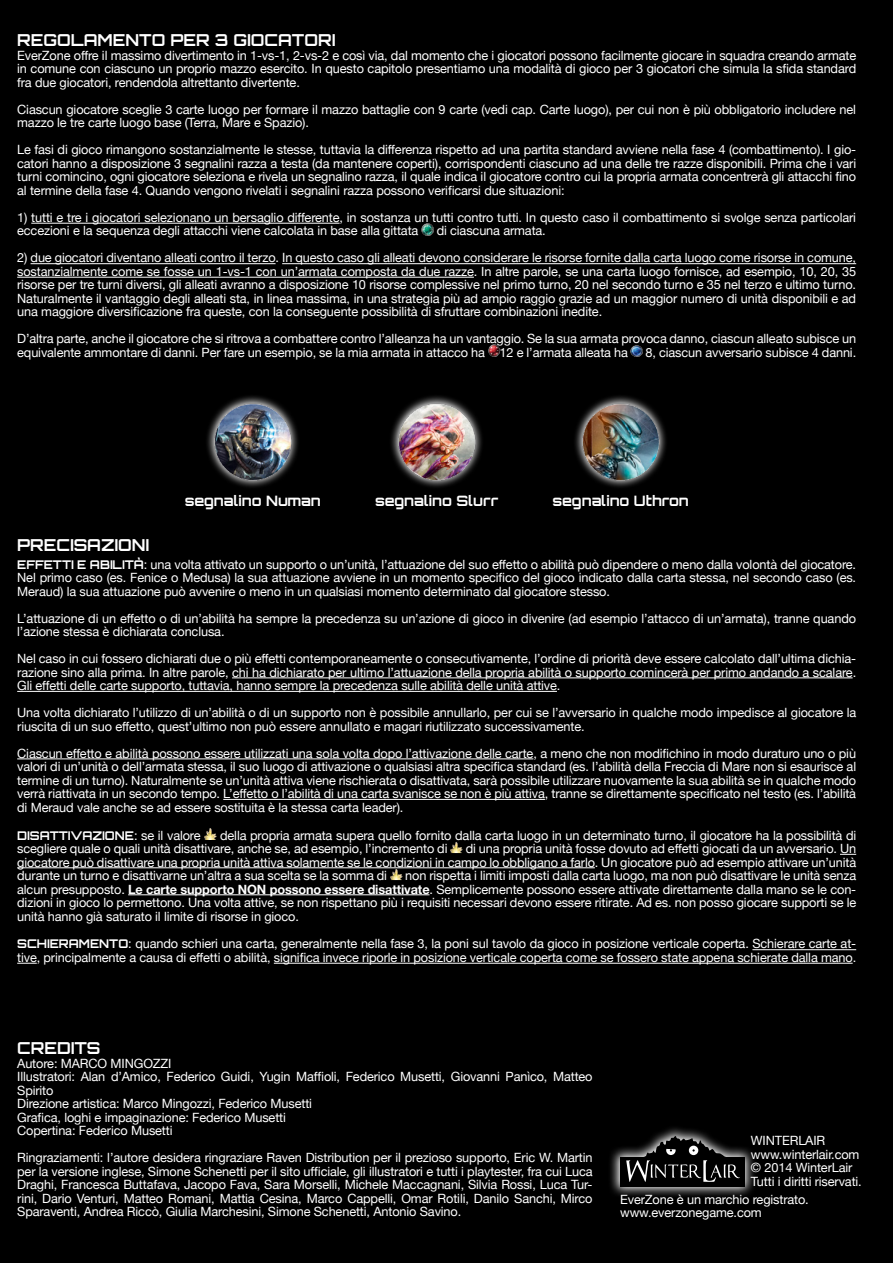
<style>
.page{position:relative;width:893px;height:1263px;background:#000}
.page>*{position:absolute;margin:0;border:0;box-sizing:border-box;transform-origin:0 0}
.t1{font:700 16.5px "Orbitron";color:#fff}
.t2{font:700 14.4px "Orbitron";color:#fff}
.t3{font:12.75px/13.5px "Helvetica Neue";letter-spacing:-.01em;color:#fff}
.t4{font:700 12px "Orbitron";color:#fff}
.s1{font-family:"Orbitron";font-weight:700;font-size:12px}
.s2{font-family:"Helvetica Neue";font-weight:400;font-size:12.75px}
.s3{font-weight:700}
</style>
<div class="page">
<hr style="left:31px;top:223px;width:309px;height:1px;background:#fff">
<hr style="left:31px;top:263px;width:245px;height:1px;background:#fff">
<hr style="left:282px;top:263px;width:574px;height:1px;background:#fff">
<hr style="left:17px;top:277px;width:457px;height:1px;background:#fff">
<svg style="left:422px;top:224px;width:11px;height:11px"></svg>
<svg style="left:488px;top:345px;width:12px;height:11px"></svg>
<svg style="left:631px;top:345px;width:12px;height:12px"></svg>
<hr style="left:232px;top:677px;width:621px;height:1px;background:#fff">
<hr style="left:17px;top:691px;width:540px;height:1px;background:#fff">
<hr style="left:17px;top:758px;width:516px;height:1px;background:#fff">
<hr style="left:223px;top:799px;width:322px;height:1px;background:#fff">
<svg style="left:840px;top:854px;width:16px;height:1px"></svg>
<hr style="left:17px;top:867px;width:578px;height:1px;background:#fff">
<hr style="left:128px;top:894px;width:301px;height:1px;background:#fff">
<hr style="left:752px;top:949px;width:104px;height:1px;background:#fff">
<svg style="left:17px;top:963px;width:20px;height:1px"></svg>
<hr style="left:274px;top:963px;width:579px;height:1px;background:#fff">
<svg style="left:204px;top:828px;width:13px;height:11px"></svg>
<svg style="left:450px;top:842px;width:13px;height:11px"></svg>
<svg style="left:390px;top:868px;width:12px;height:12px"></svg>
<svg style="left:575px;top:396px;width:91px;height:91px"></svg>
<img style="left:577px;top:399px;width:87px;height:86px">
<svg style="left:391px;top:396px;width:91px;height:91px"></svg>
<img style="left:393px;top:399px;width:87px;height:86px">
<svg style="left:207px;top:396px;width:91px;height:91px"></svg>
<img style="left:209px;top:399px;width:87px;height:86px">
<svg style="left:610px;top:1128px;width:144px;height:68px"></svg>
<div style="left:620px;top:1157px;width:124px;height:29px;background:#000"></div>
<svg style="left:626px;top:1136px;width:114px;height:46px"></svg>
<p class="t1" style="left:17px;top:30px;width:320px">REGOLAMENTO PER 3 GIOCATORI</p>
<p class="t3" style="left:17px;top:48px;width:840px;text-align:justify">EverZone offre il massimo divertimento in 1-vs-1, 2-vs-2 e così via, dal momento che i giocatori possono facilmente giocare in squadra creando armate in comune con ciascuno un proprio mazzo esercito. In questo capitolo presentiamo una modalità di gioco per 3 giocatori che simula la sfida standard fra due giocatori, rendendola altrettanto divertente.</p>
<p class="t3" style="left:17px;top:102px;width:840px">Ciascun giocatore sceglie 3 carte luogo per formare il mazzo battaglie con 9 carte (vedi cap. Carte luogo), per cui non è più obbligatorio includere nel mazzo le tre carte luogo base (Terra, Mare e Spazio).</p>
<p class="t3" style="left:17px;top:143px;width:840px;text-align:justify">Le fasi di gioco rimangono sostanzialmente le stesse, tuttavia la differenza rispetto ad una partita standard avviene nella fase 4 (combattimento). I gio&shy;catori hanno a disposizione 3 segnalini razza a testa (da mantenere coperti), corrispondenti ciascuno ad una delle tre razze disponibili. Prima che i vari turni comincino, ogni giocatore seleziona e rivela un segnalino razza, il quale indica il giocatore contro cui la propria armata concentrerà gli attacchi fino al termine della fase 4. Quando vengono rivelati i segnalini razza possono verificarsi due situazioni:</p>
<p class="t3" style="left:17px;top:210px;width:840px">1) tutti e tre i giocatori selezionano un bersaglio differente, in sostanza un tutti contro tutti. In questo caso il combattimento si svolge senza particolari eccezioni e la sequenza degli attacchi viene calcolata in base alla gittata</p>
<p class="t3" style="left:437px;top:224px;width:111px">di ciascuna armata.</p>
<p class="t3" style="left:17px;top:251px;width:840px;text-align:justify">2) due giocatori diventano alleati contro il terzo. In questo caso gli alleati devono considerare le risorse fornite dalla carta luogo come risorse in comune, sostanzialmente come se fosse un 1-vs-1 con un’armata composta da due razze. In altre parole, se una carta luogo fornisce, ad esempio, 10, 20, 35 risorse per tre turni diversi, gli alleati avranno a disposizione 10 risorse complessive nel primo turno, 20 nel secondo turno e 35 nel terzo e ultimo turno.<br>Naturalmente il vantaggio degli alleati sta, in linea massima, in una strategia più ad ampio raggio grazie ad un maggior numero di unità disponibili e ad una maggiore diversificazione fra queste, con la conseguente possibilità di sfruttare combinazioni inedite.</p>
<p class="t3" style="left:17px;top:332px;width:840px">D’altra parte, anche il giocatore che si ritrova a combattere contro l’alleanza ha un vantaggio. Se la sua armata provoca danno, ciascun alleato subisce un equivalente ammontare di danni. Per fare un esempio, se la mia armata in attacco ha 12 e l’armata alleata ha</p>
<p class="t3" style="left:646px;top:345px;width:212px">8, ciascun avversario subisce 4 danni.</p>
<p class="t2" style="left:185px;top:492px;width:138px">segnalino Numan</p>
<p class="t2" style="left:375px;top:492px;width:125px">segnalino Slurr</p>
<p class="t2" style="left:552px;top:492px;width:138px">segnalino Uthron</p>
<p class="t1" style="left:17px;top:535px;width:134px">PRECISAZIONI</p>
<p class="t3" style="left:17px;top:557px;width:840px;text-align:justify"><span class="s1">EFFETTI E ABILITÀ</span>: una volta attivato un supporto o un’unità, l’attuazione del suo effetto o abilità può dipendere o meno dalla volontà del giocatore.<br>Nel primo caso (es. Fenice o Medusa) la sua attuazione avviene in un momento specifico del gioco indicato dalla carta stessa, nel secondo caso (es.<br>Meraud) la sua attuazione può avvenire o meno in un qualsiasi momento determinato dal giocatore stesso.</p>
<p class="t3" style="left:17px;top:611px;width:840px">L’attuazione di un effetto o di un’abilità ha sempre la precedenza su un’azione di gioco in divenire (ad esempio l’attacco di un’armata), tranne quando l’azione stessa è dichiarata conclusa.</p>
<p class="t3" style="left:17px;top:652px;width:840px;text-align:justify">Nel caso in cui fossero dichiarati due o più effetti contemporaneamente o consecutivamente, l’ordine di priorità deve essere calcolato dall’ultima dichia&shy;razione sino alla prima. In altre parole, chi ha dichiarato per ultimo l’attuazione della propria abilità o supporto comincerà per primo andando a scalare.<br>Gli effetti delle carte supporto, tuttavia, hanno sempre la precedenza sulle abilità delle unità attive.</p>
<p class="t3" style="left:17px;top:706px;width:841px">Una volta dichiarato l’utilizzo di un’abilità o di un supporto non è possibile annullarlo, per cui se l’avversario in qualche modo impedisce al giocatore la riuscita di un suo effetto, quest’ultimo non può essere annullato e magari riutilizzato successivamente.</p>
<p class="t3" style="left:17px;top:746px;width:840px;text-align:justify">Ciascun effetto e abilità possono essere utilizzati una sola volta dopo l’attivazione delle carte, a meno che non modifichino in modo duraturo uno o più valori di un’unità o dell’armata stessa, il suo luogo di attivazione o qualsiasi altra specifica standard (es. l’abilità della Freccia di Mare non si esaurisce al termine di un turno). Naturalmente se un’unità attiva viene rischierata o disattivata, sarà possibile utilizzare nuovamente la sua abilità se in qualche modo verrà riattivata in un secondo tempo. L’effetto o l’abilità di una carta svanisce se non è più attiva, tranne se direttamente specificato nel testo (es. l’abilità di Meraud vale anche se ad essere sostituita è la stessa carta leader).</p>
<p class="t4" style="left:17px;top:828px;width:185px">DISATTIVAZIONE<span class="s2">: se il valore</span></p>
<p class="t3" style="left:17px;top:828px;width:840px;text-indent:203px">della propria armata supera quello fornito dalla carta luogo in un determinato turno, il giocatore ha la possibilità di scegliere quale o quali unità disattivare, anche se, ad esempio, l’incremento di</p>
<p class="t3" style="left:17px;top:841px;width:841px;text-align:justify;text-indent:448px">di una propria unità fosse dovuto ad effetti giocati da un avversario. Un giocatore può disattivare una propria unità attiva solamente se le condizioni in campo lo obbligano a farlo. Un giocatore può ad esempio attivare un’unità durante un turno e disattivarne un’altra a sua scelta se la somma di</p>
<p class="t3" style="left:17px;top:868px;width:840px;text-align:justify;text-indent:388px">non rispetta i limiti imposti dalla carta luogo, ma non può disattivare le unità senza alcun presupposto. <span class="s3">Le carte supporto NON possono essere disattivate</span>. Semplicemente possono essere attivate direttamente dalla mano se le con&shy;dizioni in gioco lo permettono. Una volta attive, se non rispettano più i requisiti necessari devono essere ritirate. Ad es. non posso giocare supporti se le unità hanno già saturato il limite di risorse in gioco.</p>
<p class="t3" style="left:17px;top:937px;width:840px"><span class="s1">SCHIERAMENTO</span>: quando schieri una carta, generalmente nella fase 3, la poni sul tavolo da gioco in posizione verticale coperta. Schierare carte at&shy;tive, principalmente a causa di effetti o abilità, significa invece riporle in posizione verticale coperta come se fossero state appena schierate dalla mano.</p>
<p class="t1" style="left:17px;top:1038px;width:85px">CREDITS</p>
<p class="t3" style="left:17px;top:1056px;width:577px">Autore: MARCO MINGOZZI<br>Illustratori: Alan d’Amico, Federico Guidi, Yugin Maffioli, Federico Musetti, Giovanni Panìco, Matteo Spirito<br>Direzione artistica: Marco Mingozzi, Federico Musetti<br>Grafica, loghi e impaginazione: Federico Musetti<br>Copertina: Federico Musetti</p>
<p class="t3" style="left:17px;top:1151px;width:577px;text-align:justify">Ringraziamenti: l’autore desidera ringraziare Raven Distribution per il prezioso supporto, Eric W. Martin per la versione inglese, Simone Schenetti per il sito ufficiale, gli illustratori e tutti i playtester, fra cui Luca Draghi, Francesca Buttafava, Jacopo Fava, Sara Morselli, Michele Maccagnani, Silvia Rossi, Luca Tur&shy;rini, Dario Venturi, Matteo Romani, Mattia Cesina, Marco Cappelli, Omar Rotili, Danilo Sanchi, Mirco Sparaventi, Andrea Riccò, Giulia Marchesini, Simone Schenetti, Antonio Savino.</p>
<p class="t3" style="left:751px;top:1134px;width:112px">WINTERLAIR www.winterlair.com © 2014 WinterLair<br>Tutti i diritti riservati.</p>
<p class="t3" style="left:620px;top:1192px;width:190px">EverZone è un marchio registrato. www.everzonegame.com</p>
</div>
